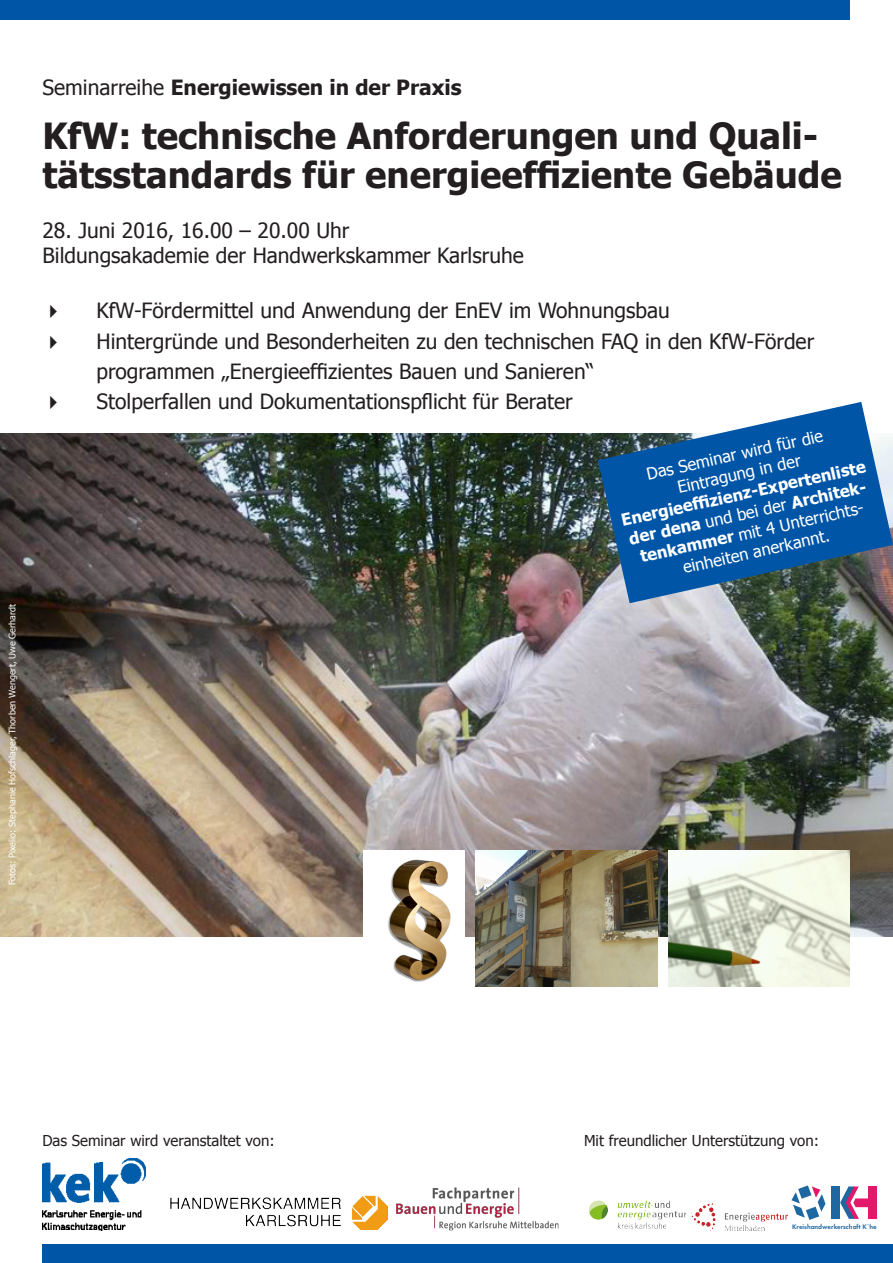
<style>
.page{position:relative;width:893px;height:1263px;background:#fff}
.page>*{position:absolute;margin:0;border:0;box-sizing:border-box;transform-origin:0 0}
.t1{font:700 36px/39px "Tahoma";color:#231f20}
.t2{font:21px/30px "Tahoma";color:#231f20}
.t3{font:700 21px "Tahoma";color:#231f20}
.t4{font:16.5px/19.8px "Tahoma";color:#fff;text-align:center}
.t5{font:15px "Tahoma";color:#231f20}
.t6{font:9px "Tahoma";color:#fff}
.t7{font:600 6.9px "Futura T";color:#1f67a1}
.s1{font-weight:400}
.s2{font-weight:700}
</style>
<div class="page">
<div style="left:42px;top:1244px;width:851px;height:19px;background:#0155a7"></div>
<div style="left:0;top:0;width:850px;height:19px;background:#0155a7"></div>
<img style="left:0;top:434px;width:893px;height:502px">
<img style="left:43px;top:1159px;width:103px;height:71px">
<img style="left:170px;top:1195px;width:217px;height:35px">
<img style="left:396px;top:1187px;width:163px;height:43px">
<img style="left:589px;top:1200px;width:97px;height:29px">
<svg style="left:840px;top:1186px;width:28px;height:33px"></svg>
<svg style="left:791px;top:1185px;width:34px;height:35px"></svg>
<div style="left:831px;top:1186px;width:9px;height:33px;background:#1f67a1"></div>
<div style="left:868px;top:1186px;width:9px;height:33px;background:#e2196b"></div>
<img style="left:691px;top:1204px;width:96px;height:26px">
<svg style="left:598px;top:402px;width:295px;height:201px;background:#356fa5"></svg>
<img style="left:476px;top:851px;width:182px;height:136px">
<img style="left:668px;top:851px;width:182px;height:136px">
<img style="left:363px;top:851px;width:102px;height:131px">
<p class="t6" style="left:6px;top:885px;width:283px;rotate:-90deg">Fotos: Pixelio: Stephanie Hofschlager, Thorben Wengert, Uwe Gerhardt</p>
<p class="t3" style="left:43px;top:73px;width:421px"><span class="s1">Seminarreihe</span> Energiewissen in der Praxis</p>
<p class="t1" style="left:43px;top:114px;width:801px">KfW: technische Anforderungen und Quali&shy;tätsstandards für energieeffiziente Gebäude</p>
<p class="t2" style="left:43px;top:214px;width:308px">28. Juni 2016, 16.00 – 20.00 Uhr</p>
<p class="t2" style="left:43px;top:240px;width:483px">Bildungsakademie der Handwerkskammer Karlsruhe</p>
<p class="t2" style="left:43px;top:295px;width:629px">✔ KfW-Fördermittel und Anwendung der EnEV im Wohnungsbau</p>
<p class="t2" style="left:97px;top:325px;width:719px;text-indent:-54px">✔ Hintergründe und Besonderheiten zu den technischen FAQ in den KfW-Förder programmen „Energieeffizientes Bauen und Sanieren“</p>
<p class="t2" style="left:43px;top:385px;width:532px">✔ Stolperfallen und Dokumentationspflicht für Berater</p>
<p class="t4" style="left:611px;top:470px;width:251px;rotate:-12deg">Das Seminar wird für die<br>Eintragung in der<br><span class="s2">Energieeffi zienz-Expertenliste der dena</span> und bei der <span class="s2">Architek&shy;tenkammer</span> mit 4 Unterrichts&shy;einheiten anerkannt.</p>
<p class="t5" style="left:42px;top:1130px;width:234px">Das Seminar wird veranstaltet von:</p>
<p class="t5" style="left:584px;top:1130px;width:236px">Mit freundlicher Unterstützung von:</p>
<p class="t7" style="left:792px;top:1222px;width:86px">Kreishandwerkerschaft K`he</p>
</div>
